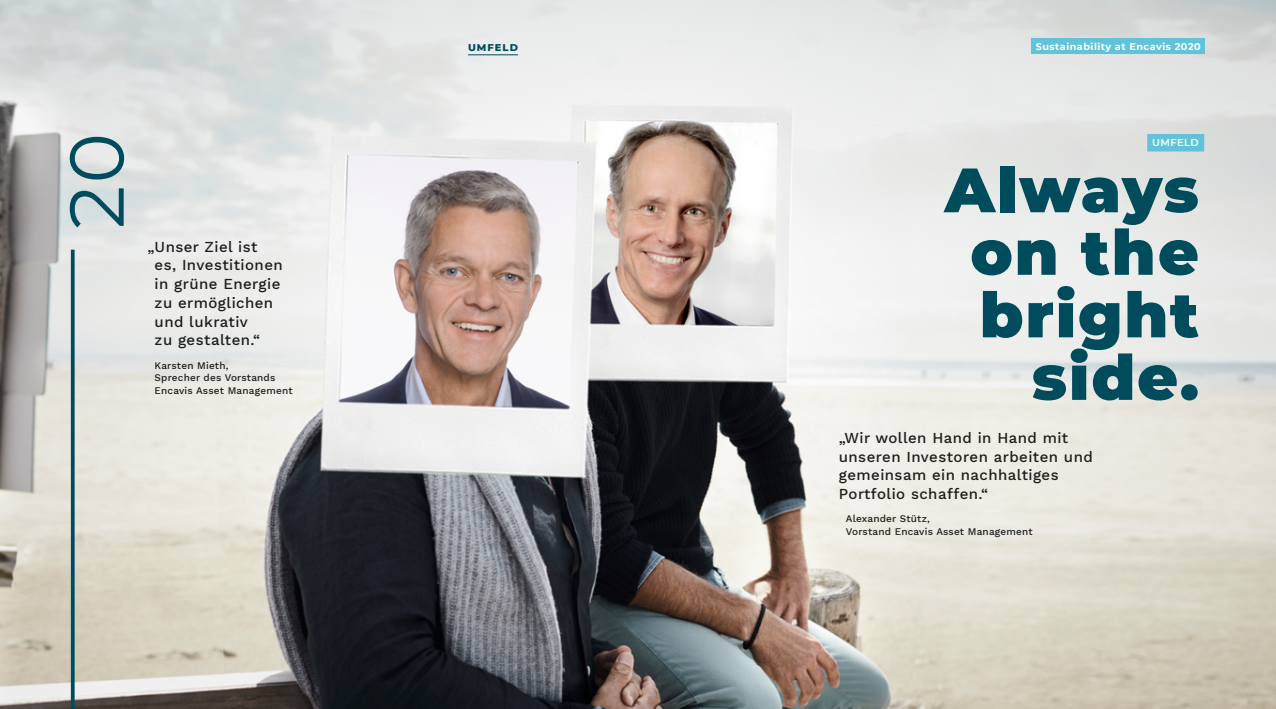
<style>
.page{position:relative;width:1276px;height:709px;background:#fff}
.page>*{position:absolute;margin:0;border:0;box-sizing:border-box;transform-origin:0 0}
.t1{font:76.38px "Montserrat";color:#004b5c}
.t2{font:900 62.5px/62.5px "Montserrat";letter-spacing:.03em;color:#004b5c;text-align:right}
.t3{font:500 15px/18.8px "Work Sans";letter-spacing:.03em;color:#1d1d1b}
.t4{font:500 10px/12.5px "Work Sans";letter-spacing:.02em;color:#1d1d1b}
.t5{font:600 10px "Montserrat";letter-spacing:.04em;color:#fff}
.t6{font:800 10px "Montserrat";letter-spacing:.1em;color:#004b5c}
.t7{font:700 9.75px "Montserrat";letter-spacing:.05em;color:#fff}
</style>
<div class="page">
<img style="left:0;top:0;width:1276px;height:709px">
<div style="left:1147px;top:134px;width:57px;height:17px;background:#61c3d9"></div>
<svg style="left:71px;top:250px;width:4px;height:459px;background:#135766"></svg>
<div style="left:1031px;top:38px;width:174px;height:16px;background:#61c3d9"></div>
<hr style="left:468px;top:54px;width:50px;height:1px;background:#004b5c">
<h1 class="t1" style="left:44px;top:229px;width:97px;rotate:-90deg">20</h1>
<p class="t3" style="left:155px;top:236px;width:130px;text-indent:-7px">„Unser Ziel ist es, Investitionen in grüne Energie zu ermöglichen und lukrativ<br>zu gestalten.“</p>
<p class="t4" style="left:155px;top:358px;width:139px">Karsten Mieth,<br>Sprecher des Vorstands<br>Encavis Asset Management</p>
<p class="t6" style="left:468px;top:40px;width:51px">UMFELD</p>
<p class="t7" style="left:1035px;top:39px;width:166px">Sustainability at Encavis 2020</p>
<p class="t5" style="left:1152px;top:135px;width:48px">UMFELD</p>
<h2 class="t2" style="left:944px;top:155px;width:256px">Always on the bright side.</h2>
<p class="t3" style="left:839px;top:428px;width:255px">„Wir wollen Hand in Hand mit unseren Investoren arbeiten und gemeinsam ein nachhaltiges<br>Portfolio schaffen.“</p>
<p class="t4" style="left:846px;top:512px;width:188px">Alexander Stütz,<br>Vorstand Encavis Asset Management</p>
</div>
